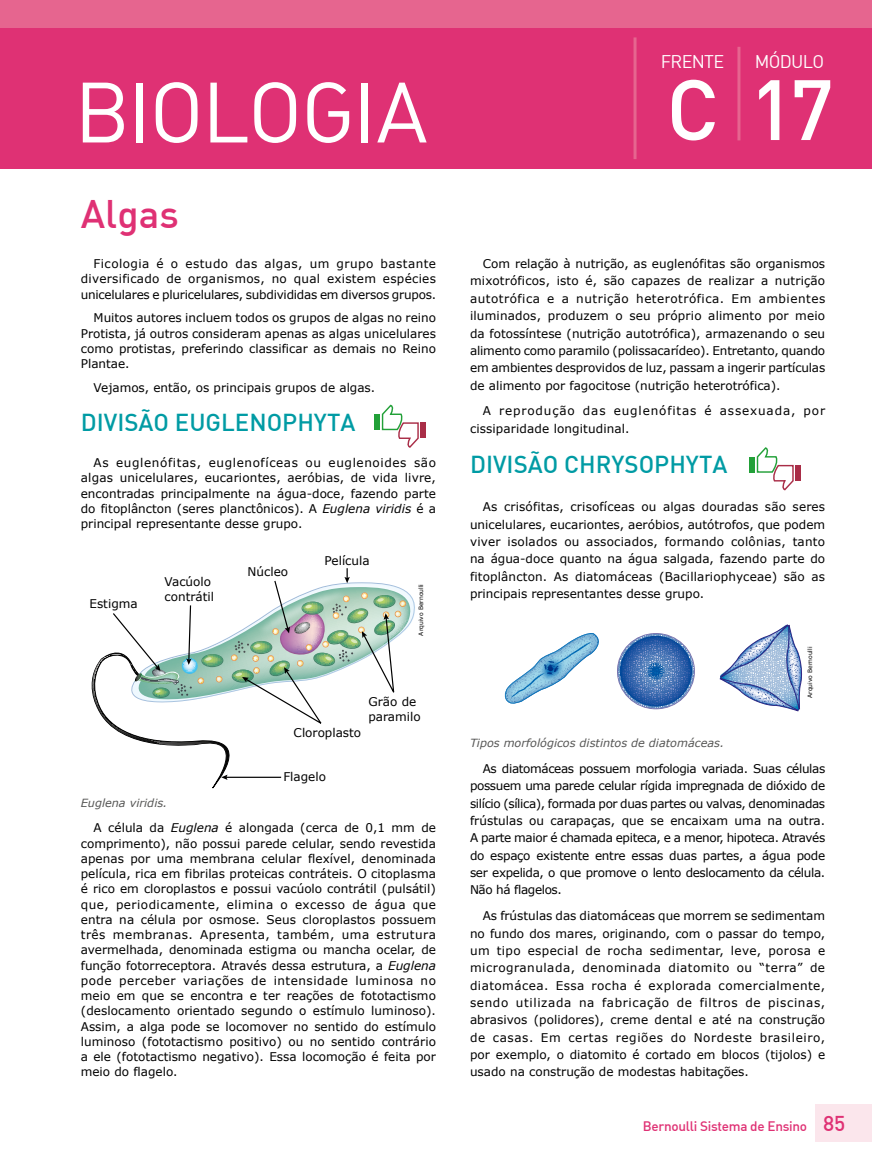
<style>
.page{position:relative;width:872px;height:1170px;background:#fff}
.page>*{position:absolute;margin:0;border:0;box-sizing:border-box;transform-origin:0 0}
.t1{font:84px "DIN Alternate";letter-spacing:-.025em;color:#fff}
.t2{font:500 84px "DIN";color:#fff}
.t3{font:500 39px "DIN";color:#df3174}
.t4{font:500 24px "DIN";color:#009ba4}
.t5{font:18px "DIN Alternate";letter-spacing:-.04em;color:#fff}
.t6{font:500 13.5px "DIN Alternate";letter-spacing:-.02em;color:#df3174}
.t7{font:12px/17.4px "Verdana";color:#000;text-align:justify}
.t8{font:12px/17.4px "Verdana";letter-spacing:.07em;color:#000}
.t9{font:italic 11.25px "Verdana";color:#575756}
.t10{font:6px "Verdana";color:#000}
.s1{font-style:italic}
.s2{font-family:"DIN";font-size:21px}
</style>
<div class="page">
<div style="left:815px;top:1104px;width:57px;height:37px;background:#fbe6ec"></div>
<div style="left:0;top:28px;width:872px;height:140px;background:#df3174"></div>
<div style="left:0;top:0;width:872px;height:28px;background:#e6658f"></div>
<svg style="left:91px;top:568px;width:324px;height:221px"></svg>
<div style="left:374px;top:414px;width:6px;height:16px;background:#22a038"></div>
<svg style="left:381px;top:405px;width:38px;height:43px"></svg>
<div style="left:420px;top:422px;width:6px;height:16px;background:#a92d47"></div>
<svg style="left:504px;top:633px;width:95px;height:71px"></svg>
<svg style="left:620px;top:636px;width:71px;height:70px"></svg>
<svg style="left:617px;top:633px;width:77px;height:75px;background:#406eb1"></svg>
<div style="left:617px;top:633px;width:77px;height:76px;border:1px solid #312783;border-radius:50%"></div>
<svg style="left:719px;top:624px;width:83px;height:88px"></svg>
<div style="left:749px;top:457px;width:6px;height:15px;background:#22a038"></div>
<svg style="left:756px;top:448px;width:38px;height:42px"></svg>
<div style="left:795px;top:465px;width:6px;height:15px;background:#a92d47"></div>
<hr style="left:633px;top:37px;width:3px;height:122px;background:#e6658f">
<hr style="left:737px;top:47px;width:3px;height:93px;background:#e6658f">
<h1 class="t1" style="left:74px;top:60px;width:355px">BIOLOGIA</h1>
<h2 class="t3" style="left:81px;top:189px;width:100px">Algas</h2>
<p class="t7" style="left:81px;top:256px;width:357px;line-height:15.3px;text-indent:13px">Ficologia é o estudo das algas, um grupo bastante diversificado de organismos, no qual existem espécies unicelulares e pluricelulares, subdivididas em diversos grupos.</p>
<p class="t7" style="left:81px;top:310px;width:357px;line-height:15.3px;text-indent:13px">Muitos autores incluem todos os grupos de algas no reino Protista, já outros consideram apenas as algas unicelulares como protistas, preferindo classificar as demais no Reino Plantae.</p>
<p class="t7" style="left:94px;top:378px;width:283px">Vejamos, então, os principais grupos de algas.</p>
<h3 class="t4" style="left:81px;top:406px;width:276px">DIVISÃO EUGLENOPHYTA</h3>
<p class="t7" style="left:81px;top:455px;width:357px;line-height:15.3px;text-indent:13px">As euglenófitas, euglenofíceas ou euglenoides são algas unicelulares, eucariontes, aeróbias, de vida livre, encontradas principalmente na água-doce, fazendo parte do fitoplâncton (seres planctônicos). A <span class="s1">Euglena viridis</span> é a principal representante desse grupo.</p>
<p class="t7" style="left:89px;top:594px;width:50px">Estigma</p>
<p class="t7" style="left:165px;top:574px;width:51px;line-height:14.4px">Vacúolo contrátil</p>
<p class="t7" style="left:248px;top:562px;width:42px">Núcleo</p>
<p class="t7" style="left:324px;top:551px;width:47px">Película</p>
<p class="t10" style="left:417px;top:635px;width:53px;rotate:-90deg">Arquivo Bernoulli</p>
<p class="t7" style="left:368px;top:694px;width:54px;line-height:14.4px">Grão de paramilo</p>
<p class="t7" style="left:294px;top:723px;width:69px">Cloroplasto</p>
<p class="t7" style="left:283px;top:767px;width:44px">Flagelo</p>
<p class="t9" style="left:81px;top:795px;width:88px">Euglena viridis.</p>
<p class="t7" style="left:81px;top:820px;width:357px;line-height:15.3px;text-indent:13px">A célula da <span class="s1">Euglena</span> é alongada (cerca de 0,1 mm de comprimento), não possui parede celular, sendo revestida apenas por uma membrana celular flexível, denominada película, rica em fibrilas proteicas contráteis. O citoplasma é rico em cloroplastos e possui vacúolo contrátil (pulsátil) que, periodicamente, elimina o excesso de água que entra na célula por osmose. Seus cloroplastos possuem três membranas. Apresenta, também, uma estrutura avermelhada, denominada estigma ou mancha ocelar, de função fotorreceptora. Através dessa estrutura, a <span class="s1">Euglena </span>pode perceber variações de intensidade luminosa no meio em que se encontra e ter reações de fototactismo (deslocamento orientado segundo o estímulo luminoso).<br>Assim, a alga pode se locomover no sentido do estímulo luminoso (fototactismo positivo) ou no sentido contrário a ele (fototactismo negativo). Essa locomoção é feita por meio do flagelo.</p>
<h3 class="t5" style="left:755px;top:50px;width:71px">MÓDULO</h3>
<h1 class="t2" style="left:666px;top:56px;width:169px">C 17</h1>
<h3 class="t5" style="left:661px;top:50px;width:65px">FRENTE</h3>
<p class="t7" style="left:470px;top:255px;width:357px;text-indent:13px">Com relação à nutrição, as euglenófitas são organismos mixotróficos, isto é, são capazes de realizar a nutrição autotrófica e a nutrição heterotrófica. Em ambientes iluminados, produzem o seu próprio alimento por meio da fotossíntese (nutrição autotrófica), armazenando o seu alimento como paramilo (polissacarídeo). Entretanto, quando em ambientes desprovidos de luz, passam a ingerir partículas de alimento por fagocitose (nutrição heterotrófica).</p>
<p class="t8" style="left:470px;top:402px;width:357px;text-indent:13px">A reprodução das euglenófitas é assexuada, por cissiparidade longitudinal.</p>
<h3 class="t4" style="left:470px;top:448px;width:259px">DIVISÃO CHRYSOPHYTA</h3>
<p class="t7" style="left:470px;top:498px;width:357px;text-indent:13px">As crisófitas, crisofíceas ou algas douradas são seres unicelulares, eucariontes, aeróbios, autótrofos, que podem viver isolados ou associados, formando colônias, tanto na água-doce quanto na água salgada, fazendo parte do fitoplâncton. As diatomáceas (Bacillariophyceae) são as principais representantes desse grupo.</p>
<p class="t10" style="left:806px;top:698px;width:53px;rotate:-90deg">Arquivo Bernoulli</p>
<p class="t9" style="left:470px;top:735px;width:255px">Tipos morfológicos distintos de diatomáceas.</p>
<p class="t7" style="left:470px;top:759px;width:357px;text-indent:13px">As diatomáceas possuem morfologia variada. Suas células possuem uma parede celular rígida impregnada de dióxido de silício (sílica), formada por duas partes ou valvas, denominadas frústulas ou carapaças, que se encaixam uma na outra.<br>A parte maior é chamada epiteca, e a menor, hipoteca. Através do espaço existente entre essas duas partes, a água pode ser expelida, o que promove o lento deslocamento da célula.<br>Não há flagelos.</p>
<p class="t7" style="left:470px;top:906px;width:357px;text-indent:13px">As frústulas das diatomáceas que morrem se sedimentam no fundo dos mares, originando, com o passar do tempo, um tipo especial de rocha sedimentar, leve, porosa e microgranulada, denominada diatomito ou “terra” de diatomácea. Essa rocha é explorada comercialmente, sendo utilizada na fabricação de filtros de piscinas, abrasivos (polidores), creme dental e até na construção de casas. Em certas regiões do Nordeste brasileiro, por exemplo, o diatomito é cortado em blocos (tijolos) e usado na construção de modestas habitações.</p>
<p class="t6" style="left:643px;top:1117px;width:204px">Bernoulli Sistema de Ensino <span class="s2">85</span></p>
</div>
